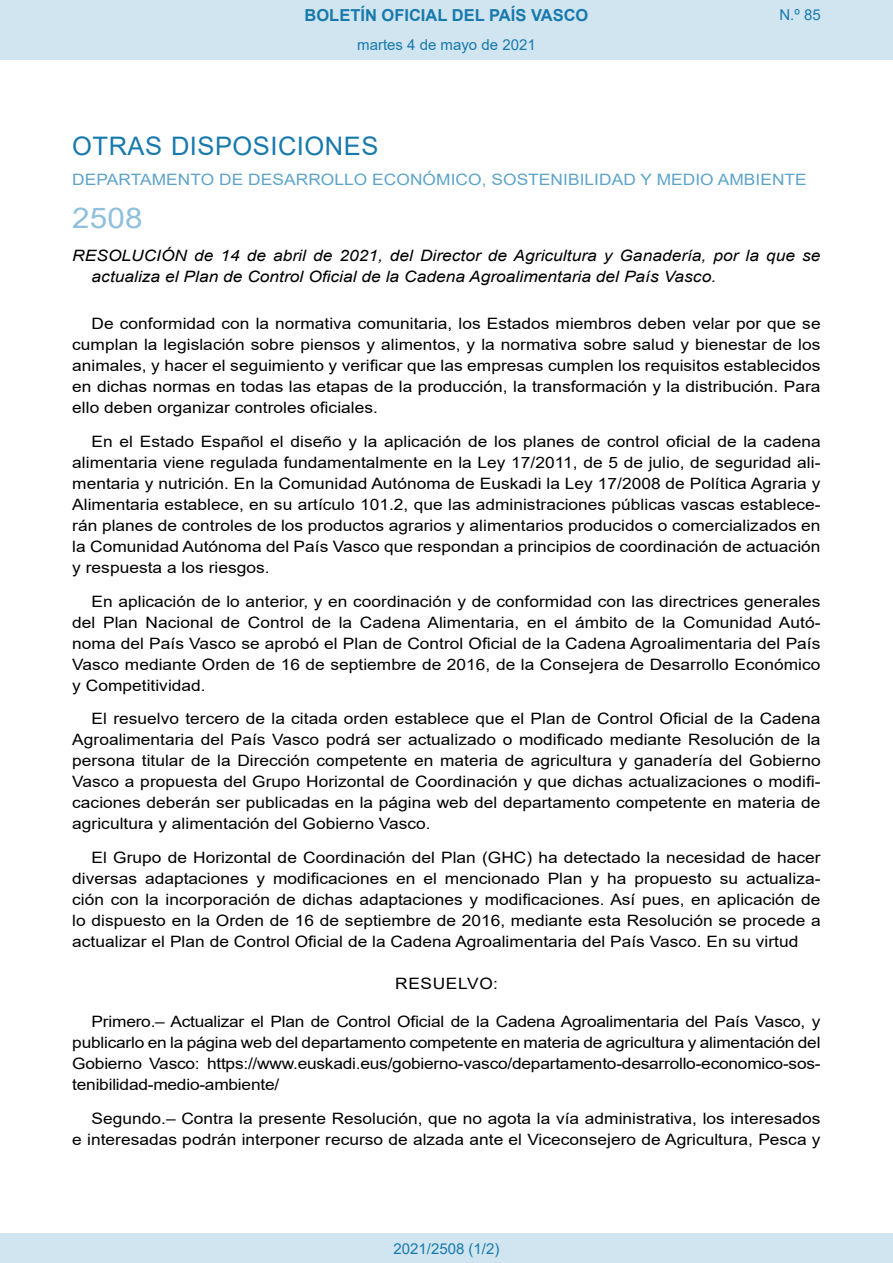
<style>
.page{position:relative;width:893px;height:1263px;background:#fff}
.page>*{position:absolute;margin:0;border:0;box-sizing:border-box;transform-origin:0 0}
.BOPVOrden{font:28.5px "Arial";color:#90c0db;scale:1.11 1}
.BOPVSeccion{font:25.5px "Arial";letter-spacing:.02em;color:#1879ad}
.t1{font:700 16.5px "Arial";color:#1879ad}
.BOPVDetalle{font:15.6px/21px "Arial";color:#000;text-align:justify;scale:1.11 1}
.BOPVTitulo{font:italic 15.6px/21px "Arial";color:#000;scale:1.11 1}
.BOPVOrganismo{font:15.6px "Arial";letter-spacing:.005em;color:#5ea4ca;scale:1.11 1}
.BOPVClave{font:15.6px "Arial";letter-spacing:.035em;color:#000;scale:1.11 1}
.Paginacion_Centro{font:15px "Arial";color:#1879ad}
</style>
<div class="page">
<div style="left:0;top:0;width:893px;height:60px;background:#d0e5f0"></div>
<div style="left:0;top:1233px;width:893px;height:30px;background:#d0e5f0"></div>
<p class="t1" style="left:305px;top:3px;width:285px">BOLETÍN OFICIAL DEL PAÍS VASCO</p>
<p class="Paginacion_Centro" style="left:357px;top:35px;width:180px">martes 4 de mayo de 2021</p>
<p class="Paginacion_Centro" style="left:779px;top:5px;width:43px">N.º 85</p>
<p class="BOPVSeccion" style="left:72px;top:128px;width:308px">OTRAS DISPOSICIONES</p>
<p class="BOPVOrganismo" style="left:72px;top:169px;width:663px">DEPARTAMENTO DE DESARROLLO ECONÓMICO, SOSTENIBILIDAD Y MEDIO AMBIENTE</p>
<p class="BOPVOrden" style="left:72px;top:198px;width:65px">2508</p>
<p class="BOPVTitulo" style="left:92px;top:246px;width:658px;text-indent:-19px">RESOLUCIÓN de 14 de abril de 2021, del Director de Agricultura y Ganadería, por la que se actualiza el Plan de Control Oficial de la Cadena Agroalimentaria del País Vasco.</p>
<p class="BOPVDetalle" style="left:72px;top:313px;width:676px;text-indent:19px">De conformidad con la normativa comunitaria, los Estados miembros deben velar por que se cumplan la legislación sobre piensos y alimentos, y la normativa sobre salud y bienestar de los animales, y hacer el seguimiento y verificar que las empresas cumplen los requisitos establecidos en dichas normas en todas las etapas de la producción, la transformación y la distribución. Para ello deben organizar controles oficiales.</p>
<p class="BOPVDetalle" style="left:72px;top:431px;width:676px;text-indent:19px">En el Estado Español el diseño y la aplicación de los planes de control oficial de la cadena alimentaria viene regulada fundamentalmente en la Ley 17/2011, de 5 de julio, de seguridad ali&shy;mentaria y nutrición. En la Comunidad Autónoma de Euskadi la Ley 17/2008 de Política Agraria y Alimentaria establece, en su artículo 101.2, que las administraciones públicas vascas establece&shy;rán planes de controles de los productos agrarios y alimentarios producidos o comercializados en la Comunidad Autónoma del País Vasco que respondan a principios de coordinación de actuación y respuesta a los riesgos.</p>
<p class="BOPVDetalle" style="left:72px;top:590px;width:676px;text-indent:19px">En aplicación de lo anterior, y en coordinación y de conformidad con las directrices generales del Plan Nacional de Control de la Cadena Alimentaria, en el ámbito de la Comunidad Autó&shy;noma del País Vasco se aprobó el Plan de Control Oficial de la Cadena Agroalimentaria del País Vasco mediante Orden de 16 de septiembre de 2016, de la Consejera de Desarrollo Económico y Competitividad.</p>
<p class="BOPVDetalle" style="left:72px;top:708px;width:676px;text-indent:19px">El resuelvo tercero de la citada orden establece que el Plan de Control Oficial de la Cadena Agroalimentaria del País Vasco podrá ser actualizado o modificado mediante Resolución de la persona titular de la Dirección competente en materia de agricultura y ganadería del Gobierno Vasco a propuesta del Grupo Horizontal de Coordinación y que dichas actualizaciones o modifi&shy;caciones deberán ser publicadas en la página web del departamento competente en materia de agricultura y alimentación del Gobierno Vasco.</p>
<p class="BOPVDetalle" style="left:72px;top:847px;width:676px;text-indent:19px">El Grupo de Horizontal de Coordinación del Plan (GHC) ha detectado la necesidad de hacer diversas adaptaciones y modificaciones en el mencionado Plan y ha propuesto su actualiza&shy;ción con la incorporación de dichas adaptaciones y modificaciones. Así pues, en aplicación de lo dispuesto en la Orden de 16 de septiembre de 2016, mediante esta Resolución se procede a actualizar el Plan de Control Oficial de la Cadena Agroalimentaria del País Vasco. En su virtud</p>
<p class="BOPVClave" style="left:395px;top:973px;width:94px">RESUELVO:</p>
<p class="BOPVDetalle" style="left:72px;top:1011px;width:676px;text-indent:19px">Primero.– Actualizar el Plan de Control Oficial de la Cadena Agroalimentaria del País Vasco, y publicarlo en la página web del departamento competente en materia de agricultura y alimentación del Gobierno Vasco: https://www.euskadi.eus/gobierno-vasco/departamento-desarrollo-economico-sos&shy;tenibilidad-medio-ambiente/</p>
<p class="BOPVDetalle" style="left:72px;top:1108px;width:676px;text-align:right">Segundo.– Contra la presente Resolución, que no agota la vía administrativa, los interesados<br>e interesadas podrán interponer recurso de alzada ante el Viceconsejero de Agricultura, Pesca y</p>
<p class="Paginacion_Centro" style="left:393px;top:1238px;width:107px">2021/2508 (1/2)</p>
</div>
